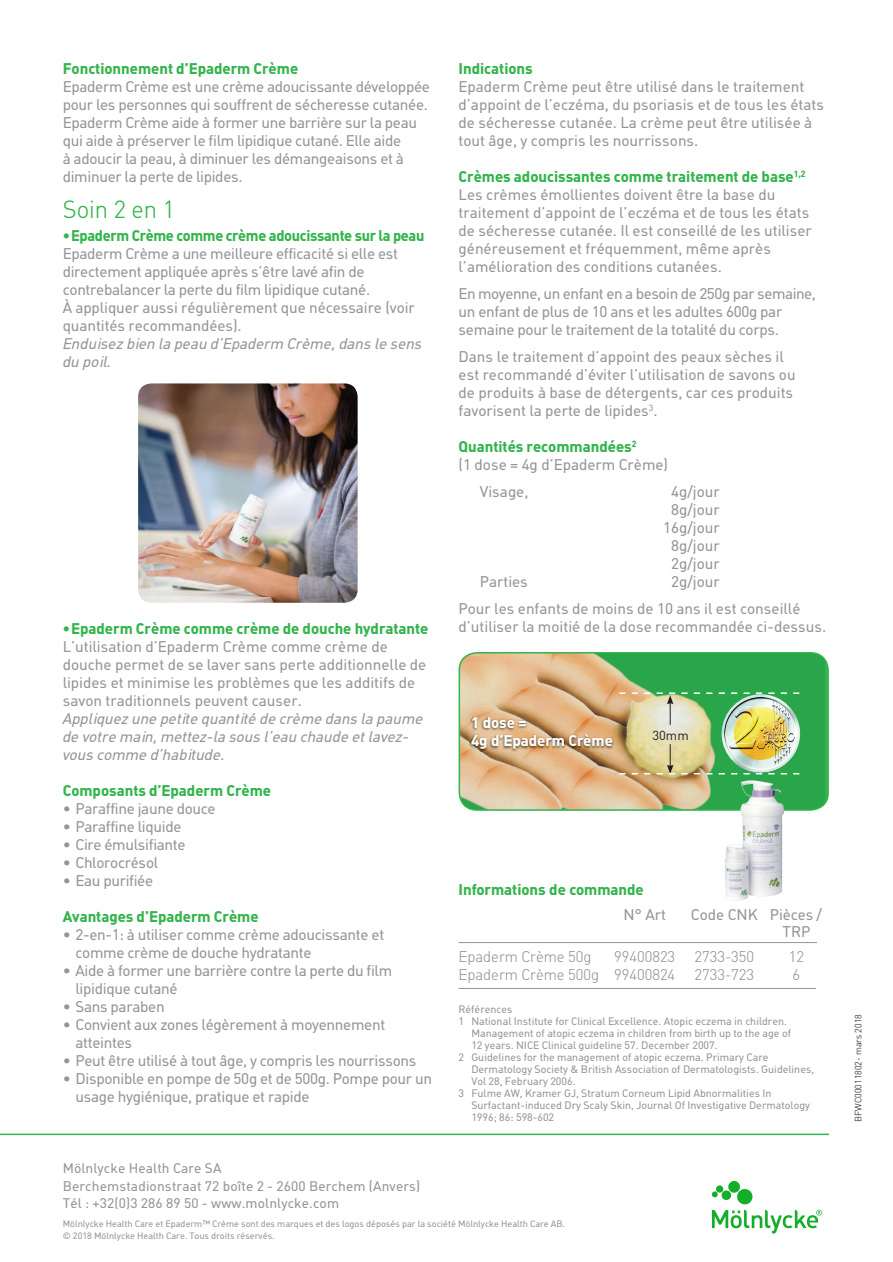
<style>
.page{position:relative;width:893px;height:1262px;background:#fff}
.page>*{position:absolute;margin:0;border:0;box-sizing:border-box;transform-origin:0 0}
.t1{font:300 24px "MHC Din";color:#34b44d}
.t2{font:15px/18px "MHC Din";letter-spacing:-.005em;color:#939598}
.t3{font:700 15px "MHC Din";color:#34b44d}
.t4{font:italic 15px/18px "MHC Din";letter-spacing:-.005em;color:#939598}
.t5{font:300 15px "MHC Din";color:#939598}
.t6{font:700 15px "MHC Din";letter-spacing:-.02em;color:#34b44d}
.t7{font:700 15px/18px "MHC Din";color:#fff}
.t8{font:13.5px/17.2px "MHC Din";letter-spacing:.01em;color:#939598}
.t9{font:12.9px "DIN";color:#231f20}
.t10{font:10.5px/12px "MHC Din";color:#939598}
.t11{font:9px/12px "MHC Din";color:#939598}
.t12{font:300 9px "MHC Din";color:#231f20}
</style>
<div class="page">
<hr style="left:458px;top:988px;width:357px;height:1px;background:#939598">
<hr style="left:458px;top:942px;width:358px;height:1px;background:#939598">
<hr style="left:0;top:1133px;width:828px;height:2px;background:#34b44d">
<img style="left:138px;top:383px;width:219px;height:220px">
<svg style="left:460px;top:653px;width:367px;height:156px"></svg>
<div style="left:458px;top:652px;width:370px;height:159px;border:2px solid #34b44d;border-radius:18px"></div>
<img style="left:721px;top:694px;width:78px;height:79px;border-radius:39px">
<img style="left:619px;top:692px;width:180px;height:33px">
<img style="left:619px;top:744px;width:180px;height:30px">
<img style="left:469px;top:715px;width:145px;height:37px">
<img style="left:724px;top:780px;width:60px;height:121px">
<img style="left:711px;top:1181px;width:111px;height:53px">
<p class="t3" style="left:63px;top:60px;width:237px">Fonctionnement d’Epaderm Crème</p>
<p class="t2" style="left:63px;top:78px;width:368px">Epaderm Crème est une crème adoucissante développée pour les personnes qui souffrent de sécheresse cutanée.<br>Epaderm Crème aide à former une barrière sur la peau qui aide à préserver le film lipidique cutané. Elle aide<br>à adoucir la peau, à diminuer les démangeaisons et à diminuer la perte de lipides.</p>
<h2 class="t1" style="left:63px;top:196px;width:114px">Soin 2 en 1</h2>
<p class="t6" style="left:63px;top:226px;width:363px">•Epaderm Crème comme crème adoucissante sur la peau</p>
<p class="t2" style="left:63px;top:244px;width:353px">Epaderm Crème a une meilleure efficacité si elle est directement appliquée après s’être lavé afin de contrebalancer la perte du film lipidique cutané.<br>À appliquer aussi régulièrement que nécessaire (voir quantités recommandées).</p>
<p class="t4" style="left:63px;top:334px;width:361px">Enduisez bien la peau d’Epaderm Crème, dans le sens du poil.</p>
<p class="t3" style="left:63px;top:619px;width:367px">•Epaderm Crème comme crème de douche hydratante</p>
<p class="t2" style="left:63px;top:637px;width:365px">L’utilisation d’Epaderm Crème comme crème de douche permet de se laver sans perte additionnelle de lipides et minimise les problèmes que les additifs de savon traditionnels peuvent causer.</p>
<p class="t4" style="left:63px;top:709px;width:362px">Appliquez une petite quantité de crème dans la paume de votre main, mettez-la sous l’eau chaude et lavez&shy;vous comme d’habitude.</p>
<p class="t3" style="left:63px;top:781px;width:210px">Composants d’Epaderm Crème</p>
<p class="t2" style="left:63px;top:799px;width:154px">• Paraffine jaune douce</p>
<p class="t2" style="left:63px;top:817px;width:120px">• Paraffine liquide</p>
<p class="t2" style="left:63px;top:835px;width:124px">• Cire émulsifiante</p>
<p class="t2" style="left:63px;top:853px;width:97px">• Chlorocrésol</p>
<p class="t2" style="left:63px;top:871px;width:92px">• Eau purifiée</p>
<p class="t3" style="left:63px;top:907px;width:197px">Avantages d’Epaderm Crème</p>
<p class="t2" style="left:63px;top:925px;width:323px">• 2-en-1: à utiliser comme crème adoucissante et</p>
<p class="t2" style="left:75px;top:943px;width:237px">comme crème de douche hydratante</p>
<p class="t2" style="left:63px;top:961px;width:331px">• Aide à former une barrière contre la perte du film</p>
<p class="t2" style="left:75px;top:979px;width:104px">lipidique cutané</p>
<p class="t2" style="left:63px;top:997px;width:103px">• Sans paraben</p>
<p class="t2" style="left:63px;top:1015px;width:324px">• Convient aux zones légèrement à moyennement</p>
<p class="t2" style="left:75px;top:1033px;width:58px">atteintes</p>
<p class="t2" style="left:63px;top:1051px;width:355px">• Peut être utilisé à tout âge, y compris les nourrissons</p>
<p class="t2" style="left:63px;top:1069px;width:370px">• Disponible en pompe de 50g et de 500g. Pompe pour un</p>
<p class="t2" style="left:75px;top:1087px;width:235px">usage hygiénique, pratique et rapide</p>
<p class="t3" style="left:458px;top:60px;width:76px">Indications</p>
<p class="t2" style="left:458px;top:78px;width:367px">Epaderm Crème peut être utilisé dans le traitement d’appoint de l’eczéma, du psoriasis et de tous les états de sécheresse cutanée. La crème peut être utilisée à tout âge, y compris les nourrissons.</p>
<p class="t3" style="left:458px;top:168px;width:348px">Crèmes adoucissantes comme traitement de base<sup>1,2</sup></p>
<p class="t2" style="left:458px;top:186px;width:354px">Les crèmes émollientes doivent être la base du traitement d’appoint de l’eczéma et de tous les états de sécheresse cutanée. Il est conseillé de les utiliser généreusement et fréquemment, même après l’amélioration des conditions cutanées.</p>
<p class="t2" style="left:458px;top:285px;width:359px">En moyenne, un enfant en a besoin de 250g par semaine, un enfant de plus de 10 ans et les adultes 600g par semaine pour le traitement de la totalité du corps.</p>
<p class="t2" style="left:458px;top:348px;width:338px">Dans le traitement d’appoint des peaux sèches il est recommandé d’éviter l’utilisation de savons ou de produits à base de détergents, car ces produits favorisent la perte de lipides<sup>3</sup>.</p>
<p class="t3" style="left:458px;top:438px;width:179px">Quantités recommandées<sup>2</sup></p>
<p class="t2" style="left:458px;top:456px;width:211px">(1 dose = 4g d’Epaderm Crème)</p>
<p class="t2" style="left:479px;top:483px;width:50px">Visage,</p>
<p class="t2" style="left:671px;top:483px;width:50px">4g/jour</p>
<p class="t2" style="left:671px;top:501px;width:50px">8g/jour</p>
<p class="t2" style="left:663px;top:519px;width:58px">16g/jour</p>
<p class="t2" style="left:671px;top:537px;width:50px">8g/jour</p>
<p class="t2" style="left:671px;top:555px;width:50px">2g/jour</p>
<p class="t2" style="left:479px;top:573px;width:50px">Parties</p>
<p class="t2" style="left:671px;top:573px;width:50px">2g/jour</p>
<p class="t2" style="left:458px;top:600px;width:369px">Pour les enfants de moins de 10 ans il est conseillé d’utiliser la moitié de la dose recommandée ci-dessus.</p>
<p class="t7" style="left:471px;top:713px;width:143px">1 dose =<br>4g d’Epaderm Crème</p>
<p class="t9" style="left:652px;top:727px;width:38px">30mm</p>
<p class="t3" style="left:458px;top:880px;width:187px">Informations de commande</p>
<p class="t2" style="left:623px;top:905px;width:44px">N° Art</p>
<p class="t2" style="left:782px;top:906px;width:41px;line-height:16.5px;text-indent:-92px">Code CNK Pièces /<br>TRP</p>
<p class="t5" style="left:458px;top:948px;width:134px">Epaderm Crème 50g</p>
<p class="t5" style="left:614px;top:948px;width:62px">99400823</p>
<p class="t5" style="left:694px;top:948px;width:61px">2733-350</p>
<p class="t5" style="left:788px;top:948px;width:17px">12</p>
<p class="t5" style="left:458px;top:966px;width:218px">Epaderm Crème 500g 99400824</p>
<p class="t5" style="left:694px;top:966px;width:61px">2733-723</p>
<p class="t5" style="left:792px;top:966px;width:9px">6</p>
<p class="t10" style="left:458px;top:1003px;width:55px">Références</p>
<p class="t10" style="left:471px;top:1015px;width:321px;text-indent:-13px">1 National Institute for Clinical Excellence. Atopic eczema in children.<br>Management of atopic eczema in children from birth up to the age of<br>12 years. NICE Clinical guideline 57. December 2007.</p>
<p class="t10" style="left:471px;top:1051px;width:344px;text-indent:-13px">2 Guidelines for the management of atopic eczema. Primary Care<br>Dermatology Society &amp; British Association of Dermatologists. Guidelines,<br>Vol 28, February 2006.</p>
<p class="t10" style="left:471px;top:1087px;width:340px;text-indent:-13px">3 Fulme AW, Kramer GJ, Stratum Corneum Lipid Abnormalities In<br>Surfactant-induced Dry Scaly Skin, Journal Of Investigative Dermatology<br>1996; 86: 598-602</p>
<p class="t8" style="left:63px;top:1160px;width:359px">Mölnlycke Health Care SA<br>Berchemstadionstraat 72 boîte 2 - 2600 Berchem (Anvers)<br>Tél : +32(0)3 286 89 50 - www.molnlycke.com</p>
<p class="t11" style="left:63px;top:1218px;width:503px">Mölnlycke Health Care et Epaderm™ Crème sont des marques et des logos déposés par la société Mölnlycke Health Care AB. © 2018 Mölnlycke Health Care. Tous droits réservés.</p>
<p class="t12" style="left:852px;top:1122px;width:109px;rotate:-90deg">BFWC00011802- mars 2018</p>
</div>
